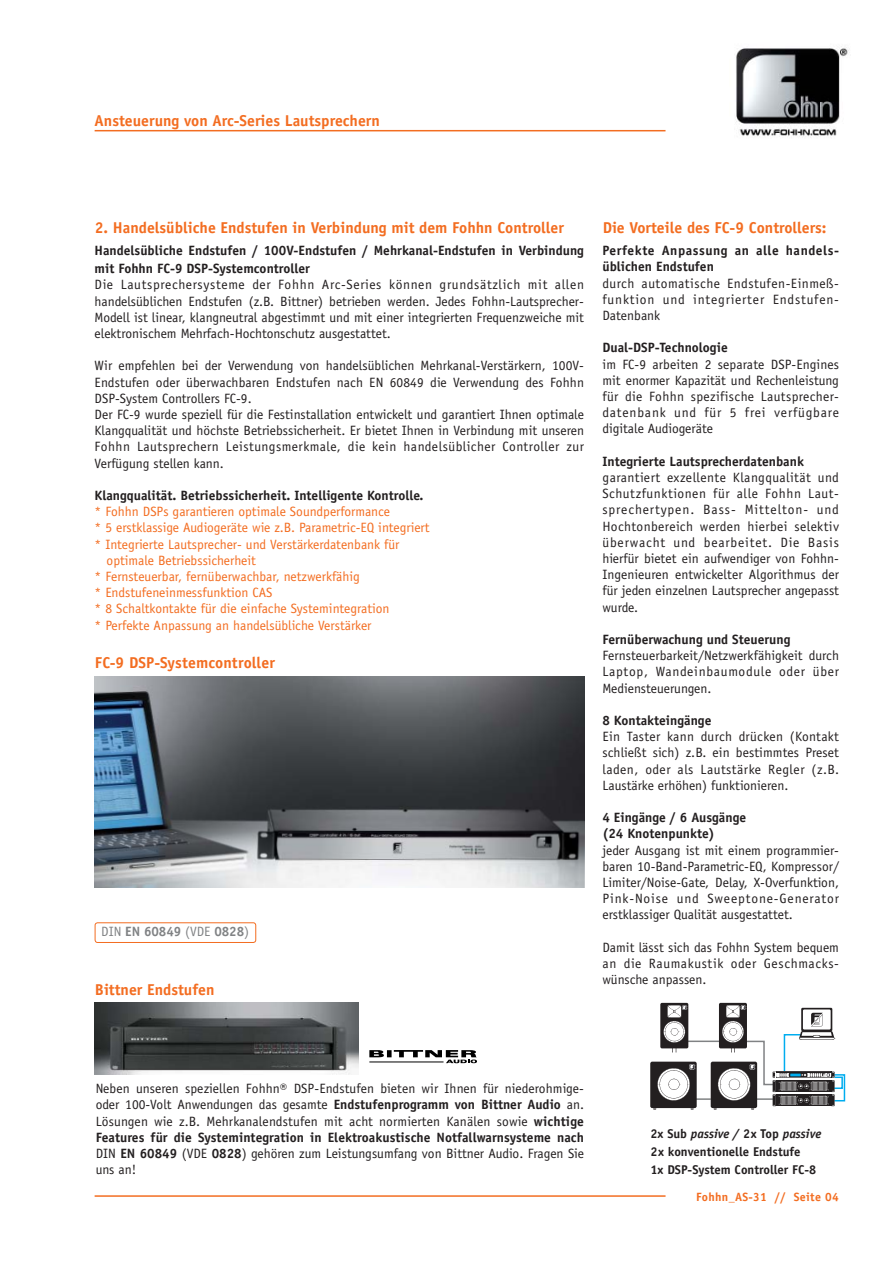
<style>
.page{position:relative;width:893px;height:1263px;background:#fff}
.page>*{position:absolute;margin:0;border:0;box-sizing:border-box;transform-origin:0 0}
.t1{font:700 15.75px "Officina Sans";color:#f36d21}
.t2{font:13.5px/16.2px "Officina Sans";color:#231f20;text-align:justify}
.t3{font:13.5px "Officina Sans";color:#f36d21}
.t4{font:700 13.5px/18px "Officina Sans";color:#231f20}
.t5{font:700 13.5px/16.2px "Officina Sans";letter-spacing:.04em;color:#231f20}
.t6{font:700 13.5px "Officina Sans";letter-spacing:-.005em;color:#808284}
.t7{font:700 12.75px/18px "Officina Sans";color:#231f20}
.t8{font:700 12px "Officina Sans";letter-spacing:.025em;color:#f36d21}
.s1{font-weight:400}
.s2{font-weight:700}
.s3{font-style:italic}
</style>
<div class="page">
<hr style="left:95px;top:130px;width:570px;height:1px;background:#f36d21">
<div style="left:650px;top:1062px;width:47px;height:46px;background:#231f20;border-radius:2px"></div>
<div style="left:660px;top:1003px;width:28px;height:45px;background:#231f20;border-radius:2px"></div>
<div style="left:719px;top:1003px;width:28px;height:45px;background:#231f20;border-radius:2px"></div>
<svg style="left:653px;top:1005px;width:193px;height:105px"></svg>
<hr style="left:95px;top:1195px;width:570px;height:2px;background:#f36d21">
<div style="left:95px;top:923px;width:161px;height:20px;border:1px solid #f36d21;border-radius:3px"></div>
<svg style="left:370px;top:1050px;width:107px;height:13px"></svg>
<hr style="left:370px;top:1062px;width:73px;height:1px;background:#000">
<img style="left:736px;top:46px;width:113px;height:91px">
<img style="left:95px;top:676px;width:489px;height:211px">
<img style="left:95px;top:1003px;width:263px;height:72px">
<p class="t1" style="left:95px;top:115px;width:287px">Ansteuerung von Arc-Series Lautsprechern</p>
<p class="t1" style="left:95px;top:222px;width:471px">2. Handelsübliche Endstufen in Verbindung mit dem Fohhn Controller</p>
<p class="t1" style="left:603px;top:222px;width:225px">Die Vorteile des FC-9 Controllers:</p>
<p class="t4" style="left:95px;top:243px;width:491px">Handelsübliche Endstufen / 100V-Endstufen / Mehrkanal-Endstufen in Verbindung mit Fohhn FC-9 DSP-Systemcontroller</p>
<p class="t2" style="left:95px;top:278px;width:491px">Die Lautsprechersysteme der Fohhn Arc-Series können grundsätzlich mit allen handelsüblichen Endstufen (z.B. Bittner) betrieben werden. Jedes Fohhn-Lautsprecher-Modell ist linear, klangneutral abgestimmt und mit einer integrierten Frequenzweiche mit elektronischem Mehrfach-Hochtonschutz ausgestattet.</p>
<p class="t2" style="left:95px;top:359px;width:491px;text-align:left">Wir empfehlen bei der Verwendung von handelsüblichen Mehrkanal-Verstärkern, 100V-Endstufen oder überwachbaren Endstufen nach EN 60849 die Verwendung des Fohhn DSP-System Controllers FC-9.<br>Der FC-9 wurde speziell für die Festinstallation entwickelt und garantiert Ihnen optimale Klangqualität und höchste Betriebssicherheit. Er bietet Ihnen in Verbindung mit unseren Fohhn Lautsprechern Leistungsmerkmale, die kein handelsüblicher Controller zur Verfügung stellen kann.</p>
<p class="t4" style="left:95px;top:487px;width:330px">Klangqualität. Betriebssicherheit. Intelligente Kontrolle.</p>
<p class="t3" style="left:95px;top:506px;width:297px">* Fohhn DSPs garantieren optimale Soundperformance</p>
<p class="t3" style="left:95px;top:523px;width:336px">* 5 erstklassige Audiogeräte wie z.B. Parametric-EQ integriert</p>
<p class="t3" style="left:95px;top:539px;width:306px">* Integrierte Lautsprecher- und Verstärkerdatenbank für</p>
<p class="t3" style="left:107px;top:555px;width:151px">optimale Betriebssicherheit</p>
<p class="t3" style="left:95px;top:571px;width:267px">* Fernsteuerbar, fernüberwachbar, netzwerkfähig</p>
<p class="t3" style="left:95px;top:587px;width:179px">* Endstufeneinmessfunktion CAS</p>
<p class="t3" style="left:95px;top:604px;width:296px">* 8 Schaltkontakte für die einfache Systemintegration</p>
<p class="t3" style="left:95px;top:620px;width:278px">* Perfekte Anpassung an handelsübliche Verstärker</p>
<p class="t1" style="left:95px;top:656px;width:181px">FC-9 DSP-Systemcontroller</p>
<p class="t6" style="left:101px;top:927px;width:149px"><span class="s1">DIN</span> EN 60849 <span class="s1">(VDE</span> 0828<span class="s1">)</span></p>
<p class="t1" style="left:95px;top:983px;width:121px">Bittner Endstufen</p>
<p class="t5" style="left:602px;top:244px;width:238px">Perfekte Anpassung an alle handels&shy;üblichen Endstufen</p>
<p class="t2" style="left:602px;top:276px;width:238px">durch automatische Endstufen-Einmeß&shy;funktion und integrierter Endstufen-Datenbank</p>
<p class="t4" style="left:602px;top:340px;width:127px">Dual-DSP-Technologie</p>
<p class="t2" style="left:602px;top:357px;width:238px">im FC-9 arbeiten 2 separate DSP-Engines mit enormer Kapazität und Rechenleistung für die Fohhn spezifische Lautsprecher&shy;datenbank und für 5 frei verfügbare digitale Audiogeräte</p>
<p class="t4" style="left:602px;top:453px;width:203px">Integrierte Lautsprecherdatenbank</p>
<p class="t2" style="left:602px;top:470px;width:238px">garantiert exzellente Klangqualität und Schutzfunktionen für alle Fohhn Laut&shy;sprechertypen. Bass- Mittelton- und Hochtonbereich werden hierbei selektiv überwacht und bearbeitet. Die Basis hierfür bietet ein aufwendiger von Fohhn-Ingenieuren entwickelter Algorithmus der für jeden einzelnen Lautsprecher angepasst wurde.</p>
<p class="t4" style="left:602px;top:631px;width:190px">Fernüberwachung und Steuerung</p>
<p class="t2" style="left:602px;top:649px;width:238px">Fernsteuerbarkeit/Netzwerkfähigkeit durch Laptop, Wandeinbaumodule oder über Mediensteuerungen.</p>
<p class="t4" style="left:602px;top:712px;width:111px">8 Kontakteingänge</p>
<p class="t2" style="left:602px;top:730px;width:238px">Ein Taster kann durch drücken (Kontakt schließt sich) z.B. ein bestimmtes Preset laden, oder als Lautstärke Regler (z.B.<br>Laustärke erhöhen) funktionieren.</p>
<p class="t4" style="left:602px;top:811px;width:145px;line-height:16.2px">4 Eingänge / 6 Ausgänge (24 Knotenpunkte)</p>
<p class="t2" style="left:602px;top:843px;width:238px">jeder Ausgang ist mit einem programmier&shy;baren 10-Band-Parametric-EQ, Kompressor/ Limiter/Noise-Gate, Delay, X-Overfunktion, Pink-Noise und Sweeptone-Generator erstklassiger Qualität ausgestattet.</p>
<p class="t2" style="left:602px;top:940px;width:238px">Damit lässt sich das Fohhn System bequem an die Raumakustik oder Geschmacks&shy;wünsche anpassen.</p>
<p class="t2" style="left:96px;top:1082px;width:490px">Neben unseren speziellen Fohhn® DSP-Endstufen bieten wir Ihnen für niederohmige&shy;oder 100-Volt Anwendungen das gesamte <span class="s2">Endstufenprogramm von Bittner Audio</span> an.<br>Lösungen wie z.B. Mehrkanalendstufen mit acht normierten Kanälen sowie <span class="s2">wichtige Features für die Systemintegration in Elektroakustische Notfallwarnsysteme nach </span>DIN <span class="s2">EN 60849</span> (VDE <span class="s2">0828</span>) gehören zum Leistungsumfang von Bittner Audio. Fragen Sie uns an!</p>
<p class="t7" style="left:650px;top:1126px;width:172px">2x Sub <span class="s3">passive /</span> 2x Top <span class="s3">passive<br></span>2x konventionelle Endstufe<br>1x DSP-System Controller FC-8</p>
<p class="t8" style="left:696px;top:1192px;width:144px">Fohhn_AS-31 // Seite 04</p>
</div>
